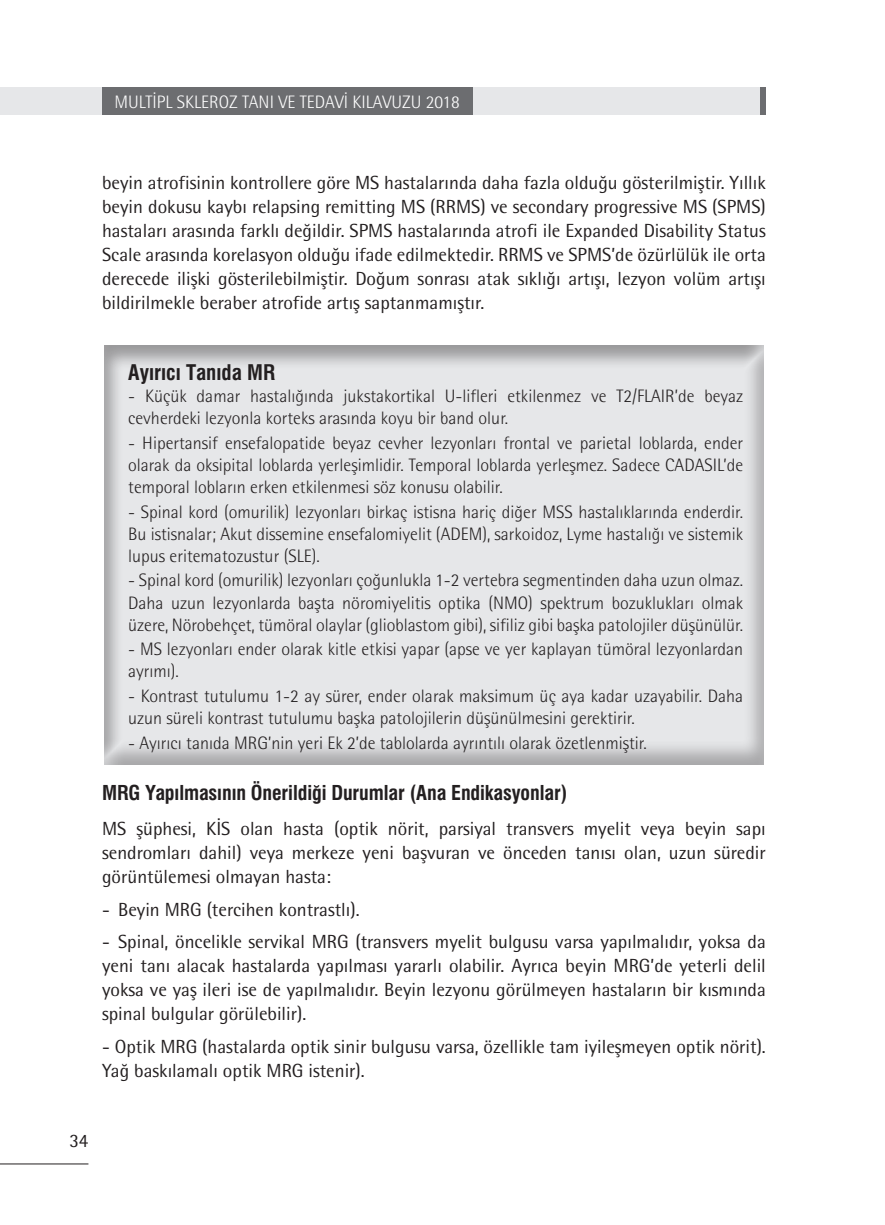
<style>
.page{position:relative;width:885px;height:1225px;background:#fff}
.page>*{position:absolute;margin:0;border:0;box-sizing:border-box;transform-origin:0 0}
.t1{font:21px "Swiss Condensed Bold Tr";color:#231f20}
.t2{font:20px "Swiss Condensed Bold Tr";letter-spacing:-.005em;color:#231f20}
.t3{font:19px/24px "Rotis Semi Sans Std";color:#231f20;text-align:justify}
.t4{font:300 18px/22px "Rotis Semi Sans Std";color:#231f20}
.t5{font:300 18px "Rotis Semi Sans Std";color:#fff}
</style>
<div class="page">
<div style="left:0;top:87px;width:765px;height:28px;background:#e6e7e9"></div>
<div style="left:102px;top:87px;width:371px;height:28px;background:#6c6d70"></div>
<div style="left:760px;top:87px;width:5px;height:28px;background:#6c6d70"></div>
<hr style="left:0;top:1163px;width:88px;height:1px;background:#231f20">
<div style="left:102px;top:339px;width:662px;height:423px;background:#fff;opacity:.29"></div>
<p class="t5" style="left:114px;top:92px;width:347px">MULTİPL SKLEROZ TANI VE TEDAVİ KILAVUZU 2018</p>
<p class="t3" style="left:102px;top:170px;width:665px">beyin atrofisinin kontrollere göre MS hastalarında daha fazla olduğu gösterilmiştir. Yıllık beyin dokusu kaybı relapsing remitting MS (RRMS) ve secondary progressive MS (SPMS) hastaları arasında farklı değildir. SPMS hastalarında atrofi ile Expanded Disability Status Scale arasında korelasyon olduğu ifade edilmektedir. RRMS ve SPMS’de özürlülük ile orta derecede ilişki gösterilebilmiştir. Doğum sonrası atak sıklığı artışı, lezyon volüm artışı bildirilmekle beraber atrofide artış saptanmamıştır.</p>
<p class="t1" style="left:128px;top:360px;width:148px">Ayırıcı Tanıda MR</p>
<p class="t4" style="left:128px;top:385px;width:616px">- Küçük damar hastalığında jukstakortikal U-lifleri etkilenmez ve T2/FLAIR’de beyaz cevherdeki lezyonla korteks arasında koyu bir band olur.</p>
<p class="t4" style="left:128px;top:432px;width:616px;text-align:justify">- Hipertansif ensefalopatide beyaz cevher lezyonları frontal ve parietal loblarda, ender olarak da oksipital loblarda yerleşimlidir. Temporal loblarda yerleşmez. Sadece CADASIL’de temporal lobların erken etkilenmesi söz konusu olabilir.</p>
<p class="t4" style="left:128px;top:500px;width:616px;text-align:justify">- Spinal kord (omurilik) lezyonları birkaç istisna hariç diğer MSS hastalıklarında enderdir.<br>Bu istisnalar; Akut dissemine ensefalomiyelit (ADEM), sarkoidoz, Lyme hastalığı ve sistemik lupus eritematozustur (SLE).</p>
<p class="t4" style="left:128px;top:569px;width:616px;text-align:justify">- Spinal kord (omurilik) lezyonları çoğunlukla 1-2 vertebra segmentinden daha uzun olmaz.<br>Daha uzun lezyonlarda başta nöromiyelitis optika (NMO) spektrum bozuklukları olmak üzere, Nörobehçet, tümöral olaylar (glioblastom gibi), sifiliz gibi başka patolojiler düşünülür.</p>
<p class="t4" style="left:128px;top:638px;width:616px">- MS lezyonları ender olarak kitle etkisi yapar (apse ve yer kaplayan tümöral lezyonlardan ayrımı).</p>
<p class="t4" style="left:128px;top:685px;width:616px">- Kontrast tutulumu 1-2 ay sürer, ender olarak maksimum üç aya kadar uzayabilir. Daha uzun süreli kontrast tutulumu başka patolojilerin düşünülmesini gerektirir.</p>
<p class="t4" style="left:128px;top:732px;width:520px">- Ayırıcı tanıda MRG’nin yeri Ek 2’de tablolarda ayrıntılı olarak özetlenmiştir.</p>
<p class="t2" style="left:102px;top:780px;width:466px">MRG Yapılmasının Önerildiği Durumlar (Ana Endikasyonlar)</p>
<p class="t3" style="left:102px;top:816px;width:665px">MS şüphesi, KİS olan hasta (optik nörit, parsiyal transvers myelit veya beyin sapı sendromları dahil) veya merkeze yeni başvuran ve önceden tanısı olan, uzun süredir görüntülemesi olmayan hasta:</p>
<p class="t3" style="left:102px;top:897px;width:259px">- Beyin MRG (tercihen kontrastlı).</p>
<p class="t3" style="left:102px;top:929px;width:665px">- Spinal, öncelikle servikal MRG (transvers myelit bulgusu varsa yapılmalıdır, yoksa da yeni tanı alacak hastalarda yapılması yararlı olabilir. Ayrıca beyin MRG’de yeterli delil yoksa ve yaş ileri ise de yapılmalıdır. Beyin lezyonu görülmeyen hastaların bir kısmında spinal bulgular görülebilir).</p>
<p class="t3" style="left:102px;top:1034px;width:665px">- Optik MRG (hastalarda optik sinir bulgusu varsa, özellikle tam iyileşmeyen optik nörit).<br>Yağ baskılamalı optik MRG istenir).</p>
<p class="t3" style="left:69px;top:1128px;width:21px">34</p>
</div>
